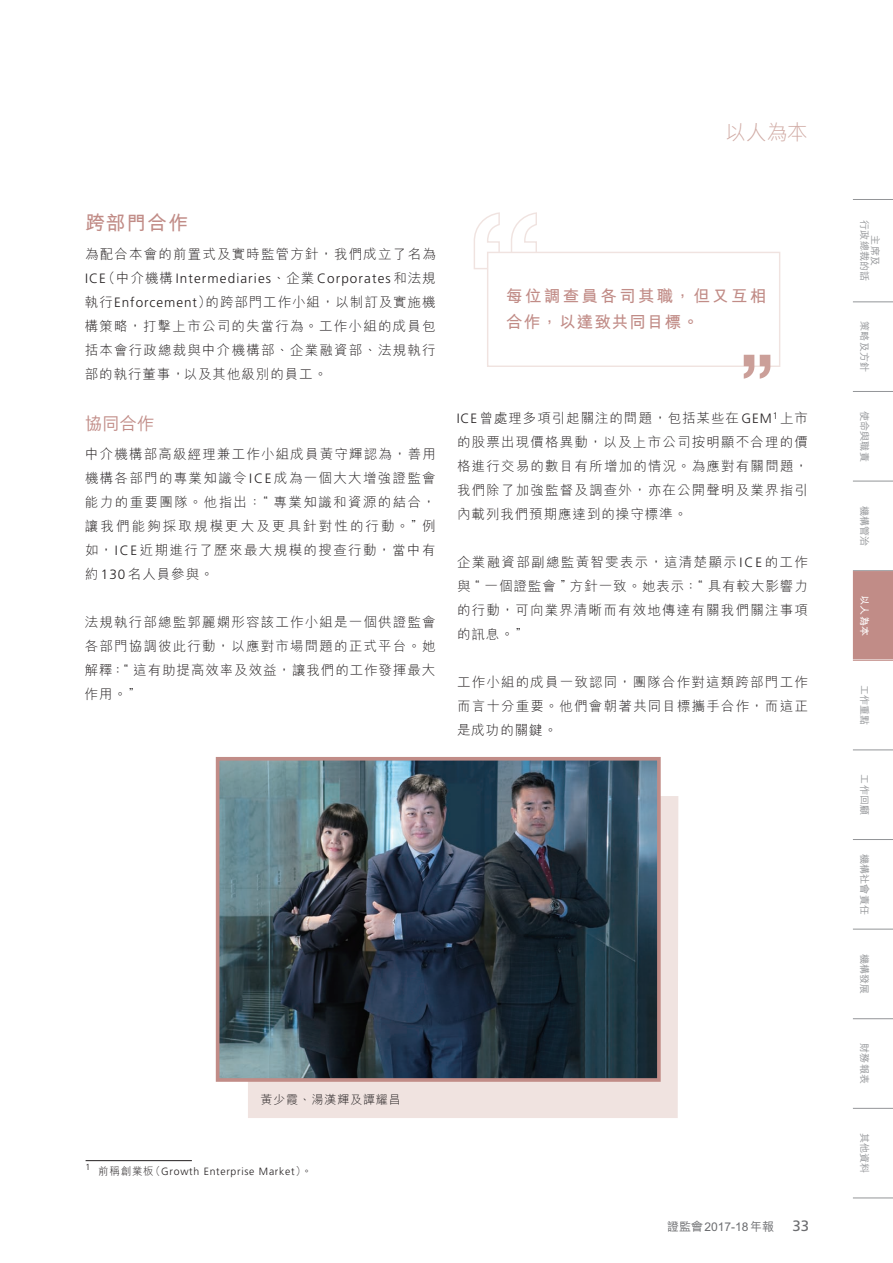
<style>
.page{position:relative;width:893px;height:1263px;background:#fff}
.page>*{position:absolute;margin:0;border:0;box-sizing:border-box;transform-origin:0 0}
.t1{font:300 21px "M Hei HK";color:#d0aaa4}
.t2{font:700 19.5px "M Hei HK";letter-spacing:.07em;color:#c18c87}
.t3{font:500 17.25px "M Hei HK";color:#c18c87}
.t4{font:700 16.5px/25.5px "M Hei HK";letter-spacing:.14em;color:#c18c87}
.t5{font:300 13.5px/24px "M Hei HK";letter-spacing:.085em;color:#231f20;text-align:justify}
.t6{font:500 12px "M Hei HK";color:#6c6d70}
.t7{font:300 12px "M Hei HK";letter-spacing:.07em;color:#231f20}
.t8{font:300 10.5px "Frutiger LT Std";letter-spacing:.07em;color:#231f20}
.t9{font:500 10.05px/10.5px "M Hei HK";letter-spacing:.01em;color:#939598;text-align:center}
.t10{font:700 10.05px "M Hei HK";color:#fff}
.s1{font-family:"Frutiger LT Std"}
.s2{font-family:"M Hei HK"}
.s3{font-family:"Frutiger LT Std";font-weight:400;font-size:15px}
</style>
<div class="page">
<hr style="left:853px;top:199px;width:40px;height:1px;background:#939598">
<hr style="left:853px;top:301px;width:40px;height:1px;background:#939598">
<hr style="left:853px;top:391px;width:40px;height:1px;background:#939598">
<hr style="left:853px;top:481px;width:40px;height:1px;background:#939598">
<hr style="left:853px;top:570px;width:40px;height:1px;background:#939598">
<hr style="left:853px;top:749px;width:40px;height:1px;background:#939598">
<hr style="left:853px;top:839px;width:40px;height:1px;background:#939598">
<hr style="left:853px;top:929px;width:40px;height:1px;background:#939598">
<hr style="left:853px;top:1018px;width:40px;height:1px;background:#939598">
<hr style="left:853px;top:1108px;width:40px;height:1px;background:#939598">
<hr style="left:853px;top:1197px;width:40px;height:1px;background:#939598">
<hr style="left:853px;top:660px;width:40px;height:1px;background:#c18c87">
<div style="left:853px;top:571px;width:40px;height:88px;background:#c18c87"></div>
<hr style="left:86px;top:1160px;width:106px;height:1px;background:#231f20">
<svg style="left:473px;top:212px;width:64px;height:58px"></svg>
<div style="left:487px;top:252px;width:293px;height:115px;background:#fff;border:1px solid #f0e3e0"></div>
<svg style="left:744px;top:355px;width:27px;height:24px"></svg>
<div style="left:248px;top:796px;width:430px;height:322px;background:#f0e3e0"></div>
<img style="left:221px;top:762px;width:435px;height:315px">
<div style="left:216px;top:757px;width:445px;height:325px;border:4px solid #c18c87"></div>
<h1 class="t1" style="left:725px;top:117px;width:84px">以人為本</h1>
<h1 class="t2" style="left:85px;top:209px;width:104px">跨部門合作</h1>
<p class="t5" style="left:85px;top:241px;width:353px">為配合本會的前置式及實時監管方針，我們成立了名為<span class="s1">ICE</span>（中介機構 <span class="s1">Intermediaries</span>、企業 <span class="s1">Corporates</span> 和法規執行<span class="s1">Enforcement</span>）的跨部門工作小組，以制訂及實施機構策略，打擊上市公司的失當行為。工作小組的成員包括本會行政總裁與中介機構部、企業融資部、法規執行部的執行董事，以及其他級別的員工。</p>
<h2 class="t3" style="left:85px;top:411px;width:71px">協同合作</h2>
<p class="t5" style="left:85px;top:441px;width:352px">中介機構部高級經理兼工作小組成員黃守輝認為，善用機構各部門的專業知識令<span class="s1">ICE</span>成為一個大大增強證監會能力的重要團隊。他指出：“ 專業知識和資源的結合，讓我們能夠採取規模更大及更具針對性的行動。”例如， <span class="s1">ICE</span>近期進行了歷來最大規模的搜查行動，當中有約 <span class="s1">130</span> 名人員參與。</p>
<p class="t5" style="left:85px;top:609px;width:352px">法規執行部總監郭麗嫻形容該工作小組是一個供證監會各部門協調彼此行動，以應對市場問題的正式平台。她解釋：“ 這有助提高效率及效益，讓我們的工作發揮最大作用。”</p>
<p class="t4" style="left:506px;top:282px;width:262px">每位調查員各司其職，但又互相合作，以達致共同目標。</p>
<p class="t5" style="left:457px;top:406px;width:353px"><span class="s1">ICE</span>曾處理多項引起關注的問題，包括某些在<span class="s1">GEM</span><sup>1</sup>上市的股票出現價格異動，以及上市公司按明顯不合理的價格進行交易的數目有所增加的情況。為應對有關問題，我們除了加強監督及調查外，亦在公開聲明及業界指引內載列我們預期應達到的操守標準。</p>
<p class="t5" style="left:457px;top:550px;width:352px">企業融資部副總監黃智雯表示，這清楚顯示<span class="s1">ICE</span>的工作與“ 一個證監會 ”方針一致。她表示：“ 具有較大影響力的行動，可向業界清晰而有效地傳達有關我們關注事項的訊息。”</p>
<p class="t5" style="left:457px;top:670px;width:352px">工作小組的成員一致認同，團隊合作對這類跨部門工作而言十分重要。他們會朝著共同目標攜手合作，而這正是成功的關鍵。</p>
<p class="t7" style="left:260px;top:1091px;width:142px">黃少霞、湯漢輝及譚耀昌</p>
<p class="t8" style="left:86px;top:1165px;width:228px"><sup>1</sup> <span class="s2">前稱創業板（</span>Growth Enterprise Market<span class="s2">）。</span></p>
<p class="t6" style="left:667px;top:1218px;width:144px">證監會 2017-18年報 <span class="s3">33</span></p>
<p class="t9" style="left:881px;top:220px;width:62px;rotate:90deg">主席及<br>行政總裁的話</p>
<p class="t9" style="left:870px;top:321px;width:52px;rotate:90deg">策略及方針</p>
<p class="t9" style="left:870px;top:411px;width:52px;rotate:90deg">使命與職責</p>
<p class="t9" style="left:870px;top:506px;width:42px;rotate:90deg">機構管治</p>
<p class="t10" style="left:872px;top:595px;width:42px;rotate:90deg">以人為本</p>
<p class="t9" style="left:870px;top:685px;width:42px;rotate:90deg">工作重點</p>
<p class="t9" style="left:870px;top:774px;width:42px;rotate:90deg">工作回顧</p>
<p class="t9" style="left:870px;top:854px;width:62px;rotate:90deg">機構社會責任</p>
<p class="t9" style="left:870px;top:954px;width:42px;rotate:90deg">機構發展</p>
<p class="t9" style="left:870px;top:1043px;width:42px;rotate:90deg">財務報表</p>
<p class="t9" style="left:870px;top:1133px;width:42px;rotate:90deg">其他資料</p>
</div>
